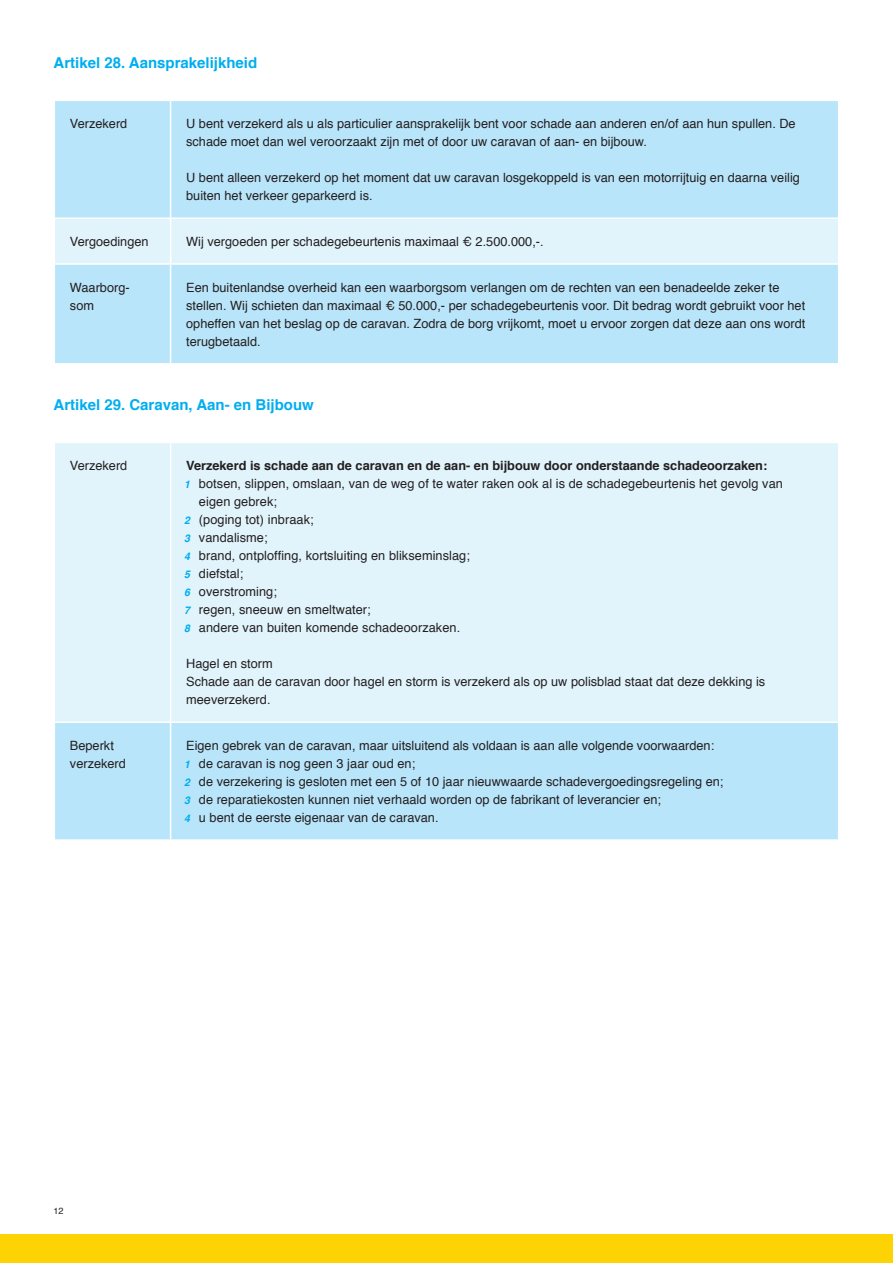
<style>
.page{position:relative;width:893px;height:1263px;background:#fff}
.page>*{position:absolute;margin:0;border:0;box-sizing:border-box;transform-origin:0 0}
.Subkop{font:700 15px "Helvetica";color:#00aeef}
.Platte_tekst_tabelle{font:12.75px/18px "Helvetica";color:#231f20}
.Platte_tekst_tabelle-2{font:700 12.75px "Helvetica";color:#231f20}
.t1{font:9px "Helvetica";color:#231f20}
.s1{font-weight:700;font-style:italic;font-size:10.5px;color:#00aeef}
</style>
<div class="page">
<div style="left:0;top:1234px;width:893px;height:29px;background:#fed304"></div>
<div style="left:55px;top:101px;width:783px;height:262px;background:#b9e5fa"></div>
<div style="left:55px;top:219px;width:783px;height:44px;background:#e1f4fc"></div>
<hr style="left:170px;top:101px;width:1px;height:116px;background:#fff">
<hr style="left:170px;top:219px;width:1px;height:44px;background:#fff">
<hr style="left:54px;top:217px;width:117px;height:2px;background:#fff">
<hr style="left:171px;top:217px;width:668px;height:2px;background:#fff">
<hr style="left:54px;top:263px;width:117px;height:2px;background:#fff">
<hr style="left:171px;top:263px;width:668px;height:2px;background:#fff">
<hr style="left:170px;top:265px;width:1px;height:98px;background:#fff">
<div style="left:55px;top:443px;width:783px;height:278px;background:#e1f4fc"></div>
<div style="left:55px;top:723px;width:783px;height:116px;background:#b9e5fa"></div>
<hr style="left:170px;top:443px;width:1px;height:278px;background:#fff">
<hr style="left:170px;top:723px;width:1px;height:116px;background:#fff">
<p class="Subkop" style="left:54px;top:50px;width:205px">Artikel 28. Aansprakelijkheid</p>
<p class="Platte_tekst_tabelle" style="left:70px;top:115px;width:59px">Verzekerd</p>
<p class="Platte_tekst_tabelle" style="left:186px;top:115px;width:611px">U bent verzekerd als u als particulier aansprakelijk bent voor schade aan anderen en/of aan hun spullen. De schade moet dan wel veroorzaakt zijn met of door uw caravan of aan- en bijbouw.</p>
<p class="Platte_tekst_tabelle" style="left:186px;top:169px;width:615px">U bent alleen verzekerd op het moment dat uw caravan losgekoppeld is van een motorrijtuig en daarna veilig buiten het verkeer geparkeerd is.</p>
<p class="Platte_tekst_tabelle" style="left:70px;top:233px;width:80px">Vergoedingen</p>
<p class="Platte_tekst_tabelle" style="left:186px;top:233px;width:359px">Wij vergoeden per schadegebeurtenis maximaal € 2.500.000,-.</p>
<p class="Platte_tekst_tabelle" style="left:70px;top:279px;width:61px">Waarborg&shy;som</p>
<p class="Platte_tekst_tabelle" style="left:186px;top:279px;width:621px">Een buitenlandse overheid kan een waarborgsom verlangen om de rechten van een benadeelde zeker te stellen. Wij schieten dan maximaal € 50.000,- per schadegebeurtenis voor. Dit bedrag wordt gebruikt voor het opheffen van het beslag op de caravan. Zodra de borg vrijkomt, moet u ervoor zorgen dat deze aan ons wordt terugbetaald.</p>
<p class="Subkop" style="left:54px;top:392px;width:262px">Artikel 29. Caravan, Aan- en Bijbouw</p>
<p class="Platte_tekst_tabelle" style="left:70px;top:457px;width:59px">Verzekerd</p>
<p class="Platte_tekst_tabelle-2" style="left:186px;top:455px;width:583px">Verzekerd is schade aan de caravan en de aan- en bijbouw door onderstaande schadeoorzaken:</p>
<p class="Platte_tekst_tabelle" style="left:199px;top:475px;width:585px;text-indent:-15px"><span class="s1">1</span> botsen, slippen, omslaan, van de weg of te water raken ook al is de schadegebeurtenis het gevolg van eigen gebrek;</p>
<p class="Platte_tekst_tabelle" style="left:184px;top:511px;width:131px"><span class="s1">2</span> (poging tot) inbraak;</p>
<p class="Platte_tekst_tabelle" style="left:184px;top:529px;width:85px"><span class="s1">3</span> vandalisme;</p>
<p class="Platte_tekst_tabelle" style="left:184px;top:547px;width:287px"><span class="s1">4</span> brand, ontploffing, kortsluiting en blikseminslag;</p>
<p class="Platte_tekst_tabelle" style="left:184px;top:565px;width:61px"><span class="s1">5</span> diefstal;</p>
<p class="Platte_tekst_tabelle" style="left:184px;top:583px;width:94px"><span class="s1">6</span> overstroming;</p>
<p class="Platte_tekst_tabelle" style="left:184px;top:601px;width:188px"><span class="s1">7</span> regen, sneeuw en smeltwater;</p>
<p class="Platte_tekst_tabelle" style="left:184px;top:619px;width:278px"><span class="s1">8</span> andere van buiten komende schadeoorzaken.</p>
<p class="Platte_tekst_tabelle" style="left:186px;top:655px;width:580px">Hagel en storm<br>Schade aan de caravan door hagel en storm is verzekerd als op uw polisblad staat dat deze dekking is meeverzekerd.</p>
<p class="Platte_tekst_tabelle" style="left:70px;top:737px;width:57px">Beperkt verzekerd</p>
<p class="Platte_tekst_tabelle" style="left:186px;top:737px;width:529px">Eigen gebrek van de caravan, maar uitsluitend als voldaan is aan alle volgende voorwaarden:</p>
<p class="Platte_tekst_tabelle" style="left:184px;top:755px;width:233px"><span class="s1">1</span> de caravan is nog geen 3 jaar oud en;</p>
<p class="Platte_tekst_tabelle" style="left:184px;top:773px;width:541px"><span class="s1">2</span> de verzekering is gesloten met een 5 of 10 jaar nieuwwaarde schadevergoedingsregeling en;</p>
<p class="Platte_tekst_tabelle" style="left:184px;top:791px;width:478px"><span class="s1">3</span> de reparatiekosten kunnen niet verhaald worden op de fabrikant of leverancier en;</p>
<p class="Platte_tekst_tabelle" style="left:184px;top:809px;width:256px"><span class="s1">4</span> u bent de eerste eigenaar van de caravan.</p>
<p class="t1" style="left:54px;top:1204px;width:11px">12</p>
</div>
